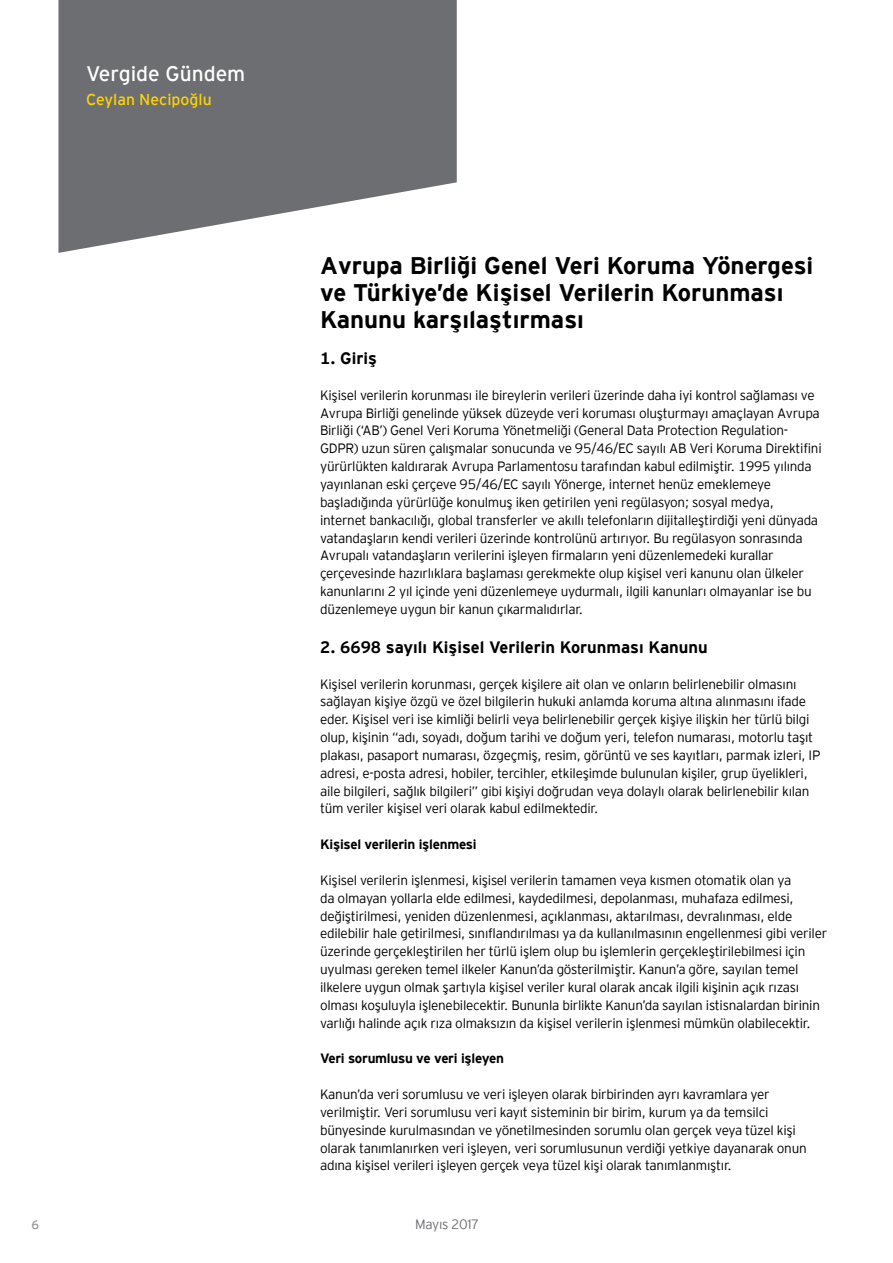
<style>
.page{position:relative;width:893px;height:1263px;background:#fff}
.page>*{position:absolute;margin:0;border:0;box-sizing:border-box;transform-origin:0 0}
.t1{font:700 24px/27px "EY Interstate";color:#000}
.t2{font:21px "EY Interstate";color:#fff}
.t3{font:700 16.5px "EY Interstate";color:#000}
.t4{font:15.75px "EY Interstate";color:#ffd400}
.t5{font:300 13.5px/17.9px "EY Interstate";letter-spacing:-.02em;color:#000}
.t6{font:700 13.5px "EY Interstate";letter-spacing:-.02em;color:#000}
.t7{font:300 13.5px "EY Interstate";letter-spacing:-.02em;color:#6d6e71}
.t8{font:12.3px "EY Interstate";color:#939598}
</style>
<div class="page">
<svg style="left:58px;top:0;width:399px;height:253px;fill:#6d6e71"></svg>
<h2 class="t2" style="left:86px;top:58px;width:161px">Vergide Gündem</h2>
<p class="t4" style="left:86px;top:88px;width:127px">Ceylan Necipoğlu</p>
<h1 class="t1" style="left:320px;top:251px;width:495px">Avrupa Birliği Genel Veri Koruma Yönergesi ve Türkiye’de Kişisel Verilerin Korunması<br>Kanunu karşılaştırması</h1>
<p class="t3" style="left:320px;top:346px;width:59px">1. Giriş</p>
<p class="t5" style="left:320px;top:385px;width:503px">Kişisel verilerin korunması ile bireylerin verileri üzerinde daha iyi kontrol sağlaması ve Avrupa Birliği genelinde yüksek düzeyde veri koruması oluşturmayı amaçlayan Avrupa Birliği (‘AB’) Genel Veri Koruma Yönetmeliği (General Data Protection Regulation-GDPR) uzun süren çalışmalar sonucunda ve 95/46/EC sayılı AB Veri Koruma Direktifini yürürlükten kaldırarak Avrupa Parlamentosu tarafından kabul edilmiştir. 1995 yılında yayınlanan eski çerçeve 95/46/EC sayılı Yönerge, internet henüz emeklemeye başladığında yürürlüğe konulmuş iken getirilen yeni regülasyon; sosyal medya, internet bankacılığı, global transferler ve akıllı telefonların dijitalleştirdiği yeni dünyada vatandaşların kendi verileri üzerinde kontrolünü artırıyor. Bu regülasyon sonrasında Avrupalı vatandaşların verilerini işleyen firmaların yeni düzenlemedeki kurallar çerçevesinde hazırlıklara başlaması gerekmekte olup kişisel veri kanunu olan ülkeler kanunlarını 2 yıl içinde yeni düzenlemeye uydurmalı, ilgili kanunları olmayanlar ise bu düzenlemeye uygun bir kanun çıkarmalıdırlar.</p>
<p class="t3" style="left:320px;top:635px;width:389px">2. 6698 sayılı Kişisel Verilerin Korunması Kanunu</p>
<p class="t5" style="left:320px;top:674px;width:502px">Kişisel verilerin korunması, gerçek kişilere ait olan ve onların belirlenebilir olmasını sağlayan kişiye özgü ve özel bilgilerin hukuki anlamda koruma altına alınmasını ifade eder. Kişisel veri ise kimliği belirli veya belirlenebilir gerçek kişiye ilişkin her türlü bilgi olup, kişinin “adı, soyadı, doğum tarihi ve doğum yeri, telefon numarası, motorlu taşıt plakası, pasaport numarası, özgeçmiş, resim, görüntü ve ses kayıtları, parmak izleri, IP adresi, e-posta adresi, hobiler, tercihler, etkileşimde bulunulan kişiler, grup üyelikleri, aile bilgileri, sağlık bilgileri” gibi kişiyi doğrudan veya dolaylı olarak belirlenebilir kılan tüm veriler kişisel veri olarak kabul edilmektedir.</p>
<p class="t6" style="left:320px;top:835px;width:158px">Kişisel verilerin işlenmesi</p>
<p class="t5" style="left:320px;top:870px;width:509px">Kişisel verilerin işlenmesi, kişisel verilerin tamamen veya kısmen otomatik olan ya<br>da olmayan yollarla elde edilmesi, kaydedilmesi, depolanması, muhafaza edilmesi, değiştirilmesi, yeniden düzenlenmesi, açıklanması, aktarılması, devralınması, elde edilebilir hale getirilmesi, sınıflandırılması ya da kullanılmasının engellenmesi gibi veriler üzerinde gerçekleştirilen her türlü işlem olup bu işlemlerin gerçekleştirilebilmesi için uyulması gereken temel ilkeler Kanun’da gösterilmiştir. Kanun’a göre, sayılan temel ilkelere uygun olmak şartıyla kişisel veriler kural olarak ancak ilgili kişinin açık rızası olması koşuluyla işlenebilecektir. Bununla birlikte Kanun’da sayılan istisnalardan birinin varlığı halinde açık rıza olmaksızın da kişisel verilerin işlenmesi mümkün olabilecektir.</p>
<p class="t6" style="left:320px;top:1049px;width:185px">Veri sorumlusu ve veri işleyen</p>
<p class="t5" style="left:320px;top:1084px;width:488px">Kanun’da veri sorumlusu ve veri işleyen olarak birbirinden ayrı kavramlara yer verilmiştir. Veri sorumlusu veri kayıt sisteminin bir birim, kurum ya da temsilci bünyesinde kurulmasından ve yönetilmesinden sorumlu olan gerçek veya tüzel kişi olarak tanımlanırken veri işleyen, veri sorumlusunun verdiği yetkiye dayanarak onun adına kişisel verileri işleyen gerçek veya tüzel kişi olarak tanımlanmıştır.</p>
<p class="t8" style="left:31px;top:1215px;width:9px">6</p>
<p class="t7" style="left:415px;top:1215px;width:65px">Mayıs 2017</p>
</div>
